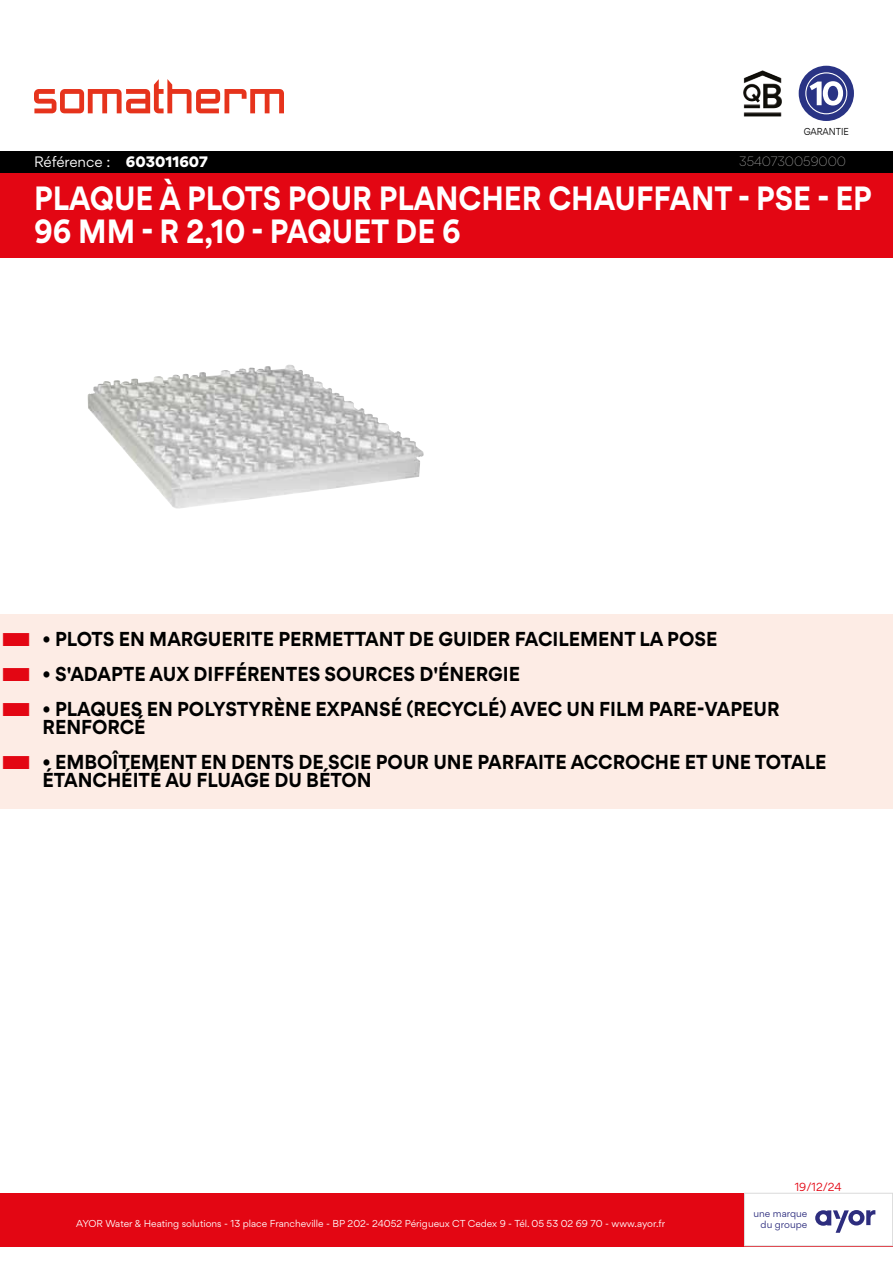
<style>
.page{position:relative;width:893px;height:1263px;background:#fff}
.page>*{position:absolute;margin:0;border:0;box-sizing:border-box;transform-origin:0 0}
.t1{font:700 30px/33px "Gordita";color:#fff;scale:.9 1}
.t2{font:700 18px/18px "Gordita";color:#000;scale:.95 1}
.t3{font:13.5px "Gordita";letter-spacing:-.005em;color:#fff}
.t4{font:300 12px "Gordita";color:#9d9d9c}
.t5{font:10.5px "Gordita";color:#e30613}
.t6{font:9px "Gordita";color:#fff}
.t7{font:9px/10.5px "Gordita";color:#2d2d7e;text-align:right}
.t8{font:9px "Gordita";color:#000;scale:.9 1}
.s1{font-weight:900}
</style>
<div class="page">
<div style="left:0;top:1193px;width:893px;height:53px;background:#e30613"></div>
<div style="left:744px;top:1193px;width:149px;height:53px;background:#fff"></div>
<div style="left:744px;top:1193px;width:149px;height:53px;border:1px solid #dadada"></div>
<div style="left:0;top:172px;width:893px;height:85px;background:#e30613"></div>
<svg style="left:751px;top:70px;width:11px;height:5px"></svg>
<div style="left:799px;top:66px;width:55px;height:55px;background:#293384;border-radius:50%"></div>
<svg style="left:805px;top:72px;width:42px;height:42px"></svg>
<div style="left:0;top:614px;width:893px;height:54px;background:#fdece5"></div>
<div style="left:0;top:649px;width:893px;height:54px;background:#fdece5"></div>
<div style="left:0;top:684px;width:893px;height:72px;background:#fdece5"></div>
<div style="left:0;top:737px;width:893px;height:72px;background:#fdece5"></div>
<svg style="left:815px;top:1210px;width:60px;height:23px"></svg>
<svg style="left:34px;top:79px;width:250px;height:34px"></svg>
<div style="left:0;top:151px;width:893px;height:21px;background:#000"></div>
<img style="left:87px;top:366px;width:337px;height:143px">
<p class="t3" style="left:34px;top:152px;width:175px">Référence : <span class="s1">603011607</span></p>
<p class="t8" style="left:804px;top:125px;width:52px">GARANTIE</p>
<p class="t4" style="left:739px;top:153px;width:108px">3540730059000</p>
<h1 class="t1" style="left:34px;top:182px;width:932px">PLAQUE À PLOTS POUR PLANCHER CHAUFFANT - PSE - EP<br>96 MM - R 2,10 - PAQUET DE 6</h1>
<p class="t2" style="left:43px;top:630px;width:712px">• PLOTS EN MARGUERITE PERMETTANT DE GUIDER FACILEMENT LA POSE</p>
<p class="t2" style="left:43px;top:665px;width:504px">• S'ADAPTE AUX DIFFÉRENTES SOURCES D'ÉNERGIE</p>
<p class="t2" style="left:43px;top:700px;width:777px">• PLAQUES EN POLYSTYRÈNE EXPANSÉ (RECYCLÉ) AVEC UN FILM PARE-VAPEUR<br>RENFORCÉ</p>
<p class="t2" style="left:43px;top:753px;width:827px">• EMBOÎTEMENT EN DENTS DE SCIE POUR UNE PARFAITE ACCROCHE ET UNE TOTALE<br>ÉTANCHÉITÉ AU FLUAGE DU BÉTON</p>
<p class="t6" style="left:76px;top:1216px;width:590px">AYOR Water &amp; Heating solutions - 13 place Francheville - BP 202- 24052 Périgueux CT Cedex 9 - Tél. 05 53 02 69 70 - www.ayor.fr</p>
<p class="t5" style="left:795px;top:1179px;width:48px">19/12/24</p>
<p class="t7" style="left:754px;top:1208px;width:55px">une marque du groupe</p>
</div>
